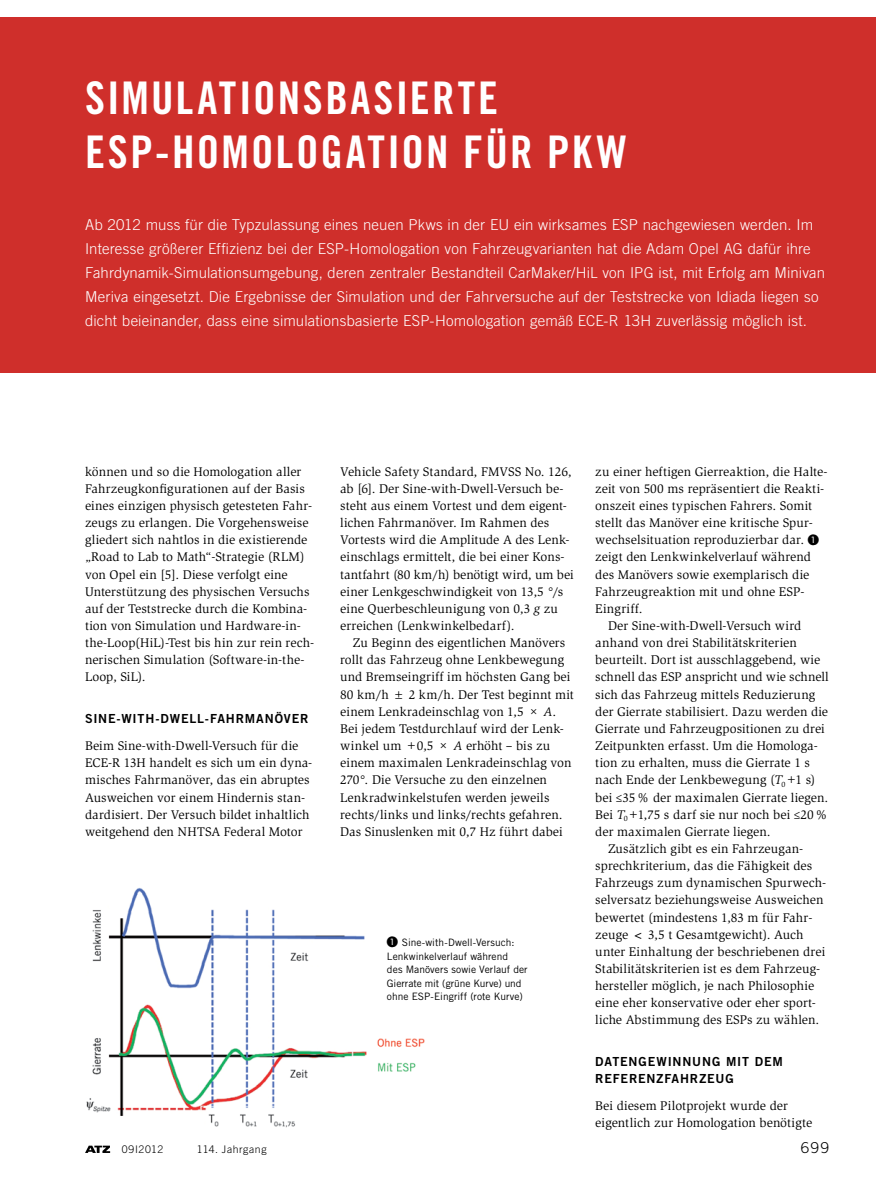
<style>
.page{position:relative;width:893px;height:1187px;background:#fff}
.page>*{position:absolute;margin:0;border:0;box-sizing:border-box;transform-origin:0 0}
.Titel{font:45px/54px "Trade Gothic LT Std Bd Cn 20";letter-spacing:.05em;color:#fff}
.Vorspann{font:300 15px/24px "Trade Gothic LT Std";letter-spacing:.01em;color:#fff}
.Pagina{font:300 15px "Trade Gothic LT Std";color:#000}
.Grundtext_Einzug{font:12.9px/17.1px "Slimbach Std";letter-spacing:.005em;color:#000}
.Grundtext{font:12.9px/17.1px "Slimbach Std";letter-spacing:.005em;color:#000}
.Zwischenüberschrift{font:12.45px/17.1px "Trade Gothic LT Std Bd 2";letter-spacing:.065em;color:#000}
.Fußzeile{font:300 10.5px "Trade Gothic LT Std";letter-spacing:.05em;color:#000}
.Bildunterschrift{font:10.2px/13.5px "Trade Gothic LT Std";color:#000}
.s1{font-style:italic}
</style>
<div class="page">
<div style="left:0;top:17px;width:876px;height:355px;background:#cf2f2b"></div>
<img style="left:86px;top:888px;width:339px;height:239px">
<svg style="left:85px;top:1145px;width:25px;height:7px"></svg>
<p class="Titel" style="left:85px;top:70px;width:543px">SIMULATIONSBASIERTE<br>ESP-HOMOLOGATION FÜR PKW</p>
<p class="Vorspann" style="left:85px;top:212px;width:742px">Ab 2012 muss für die Typzulassung eines neuen Pkws in der EU ein wirksames ESP nachgewiesen werden. Im Interesse größerer Effizienz bei der ESP-Homologation von Fahrzeugvarianten hat die Adam Opel AG dafür ihre Fahrdynamik-Simulationsumgebung, deren zentraler Bestandteil CarMaker/HiL von IPG ist, mit Erfolg am Minivan Meriva eingesetzt. Die Ergebnisse der Simulation und der Fahrversuche auf der Teststrecke von Idiada liegen so dicht beieinander, dass eine simulationsbasierte ESP-Homologation gemäß ECE-R 13H zuverlässig möglich ist.</p>
<p class="Grundtext_Einzug" style="left:85px;top:463px;width:231px">können und so die Homologation aller Fahrzeugkonfigurationen auf der Basis eines einzigen physisch getesteten Fahr&shy;zeugs zu erlangen. Die Vorgehensweise gliedert sich nahtlos in die existierende „Road to Lab to Math“-Strategie (RLM) von Opel ein [5]. Diese verfolgt eine Unterstützung des physischen Versuchs auf der Teststrecke durch die Kombina&shy;tion von Simulation und Hardware-in&shy;the-Loop(HiL)-Test bis hin zur rein rech&shy;nerischen Simulation (Software-in-the-Loop, SiL).</p>
<p class="Zwischenüberschrift" style="left:85px;top:710px;width:225px">SINE-WITH-DWELL-FAHRMANÖVER</p>
<p class="Grundtext" style="left:85px;top:737px;width:229px">Beim Sine-with-Dwell-Versuch für die ECE-R 13H handelt es sich um ein dyna&shy;misches Fahrmanöver, das ein abruptes Ausweichen vor einem Hindernis stan&shy;dardisiert. Der Versuch bildet inhaltlich weitgehend den NHTSA Federal Motor</p>
<p class="Grundtext" style="left:340px;top:463px;width:235px">Vehicle Safety Standard, FMVSS No. 126, ab [6]. Der Sine-with-Dwell-Versuch be-- steht aus einem Vortest und dem eigent&shy;lichen Fahrmanöver. Im Rahmen des Vortests wird die Amplitude A des Lenk&shy;einschlags ermittelt, die bei einer Kons&shy;tantfahrt (80 km/h) benötigt wird, um bei einer Lenkgeschwindigkeit von 13,5 °/s eine Querbeschleunigung von 0,3 <span class="s1">g</span> zu erreichen (Lenkwinkelbedarf).</p>
<p class="Grundtext_Einzug" style="left:340px;top:634px;width:235px;text-indent:13px">Zu Beginn des eigentlichen Manövers rollt das Fahrzeug ohne Lenkbewegung und Bremseingriff im höchsten Gang bei 80 km/h ± 2 km/h. Der Test beginnt mit einem Lenkradeinschlag von 1,5 × <span class="s1">A</span>.<br>Bei jedem Testdurchlauf wird der Lenk&shy;winkel um +0,5 × <span class="s1">A</span> erhöht – bis zu einem maximalen Lenkradeinschlag von 270°. Die Versuche zu den einzelnen Lenkradwinkelstufen werden jeweils rechts/links und links/rechts gefahren.<br>Das Sinuslenken mit 0,7 Hz führt dabei</p>
<p class="Bildunterschrift" style="left:387px;top:935px;width:142px">❶ Sine-with-Dwell-Versuch:<br>Lenkwinkelverlauf während<br>des Manövers sowie Verlauf der<br>Gierrate mit (grüne Kurve) und ohne ESP-Eingriff (rote Kurve)</p>
<p class="Grundtext_Einzug" style="left:595px;top:463px;width:234px">zu einer heftigen Gierreaktion, die Halte&shy;zeit von 500 ms repräsentiert die Reakti&shy;onszeit eines typischen Fahrers. Somit stellt das Manöver eine kritische Spur&shy;wechselsituation reproduzierbar dar. ❶ zeigt den Lenkwinkelverlauf während des Manövers sowie exemplarisch die Fahrzeugreaktion mit und ohne ESP-Eingriff.</p>
<p class="Grundtext_Einzug" style="left:595px;top:617px;width:235px;text-indent:13px">Der Sine-with-Dwell-Versuch wird anhand von drei Stabilitätskriterien beurteilt. Dort ist ausschlaggebend, wie schnell das ESP anspricht und wie schnell sich das Fahrzeug mittels Reduzierung der Gierrate stabilisiert. Dazu werden die Gierrate und Fahrzeugpositionen zu drei Zeitpunkten erfasst. Um die Homologa&shy;tion zu erhalten, muss die Gierrate 1 s nach Ende der Lenkbewegung (<span class="s1">T</span><sub>0</sub>+1 s) bei ≤35% der maximalen Gierrate liegen.<br>Bei <span class="s1">T</span><sub>0</sub>+1,75 s darf sie nur noch bei ≤20% der maximalen Gierrate liegen.</p>
<p class="Grundtext_Einzug" style="left:595px;top:840px;width:233px;text-indent:13px">Zusätzlich gibt es ein Fahrzeugan&shy;sprechkriterium, das die Fähigkeit des Fahrzeugs zum dynamischen Spurwech&shy;selversatz beziehungsweise Ausweichen bewertet (mindestens 1,83 m für Fahr&shy;zeuge &lt; 3,5 t Gesamtgewicht). Auch unter Einhaltung der beschriebenen drei Stabilitätskriterien ist es dem Fahrzeug&shy;hersteller möglich, je nach Philosophie eine eher konservative oder eher sport&shy;liche Abstimmung des ESPs zu wählen.</p>
<p class="Zwischenüberschrift" style="left:595px;top:1052px;width:189px">DATENGEWINNUNG MIT DEM<br>REFERENZFAHRZEUG</p>
<p class="Grundtext" style="left:595px;top:1097px;width:218px">Bei diesem Pilotprojekt wurde der eigentlich zur Homologation benötigte</p>
<p class="Fußzeile" style="left:122px;top:1142px;width:43px">09I2012</p>
<p class="Fußzeile" style="left:197px;top:1142px;width:71px">114. Jahrgang</p>
<p class="Pagina" style="left:801px;top:1138px;width:30px">699</p>
</div>
